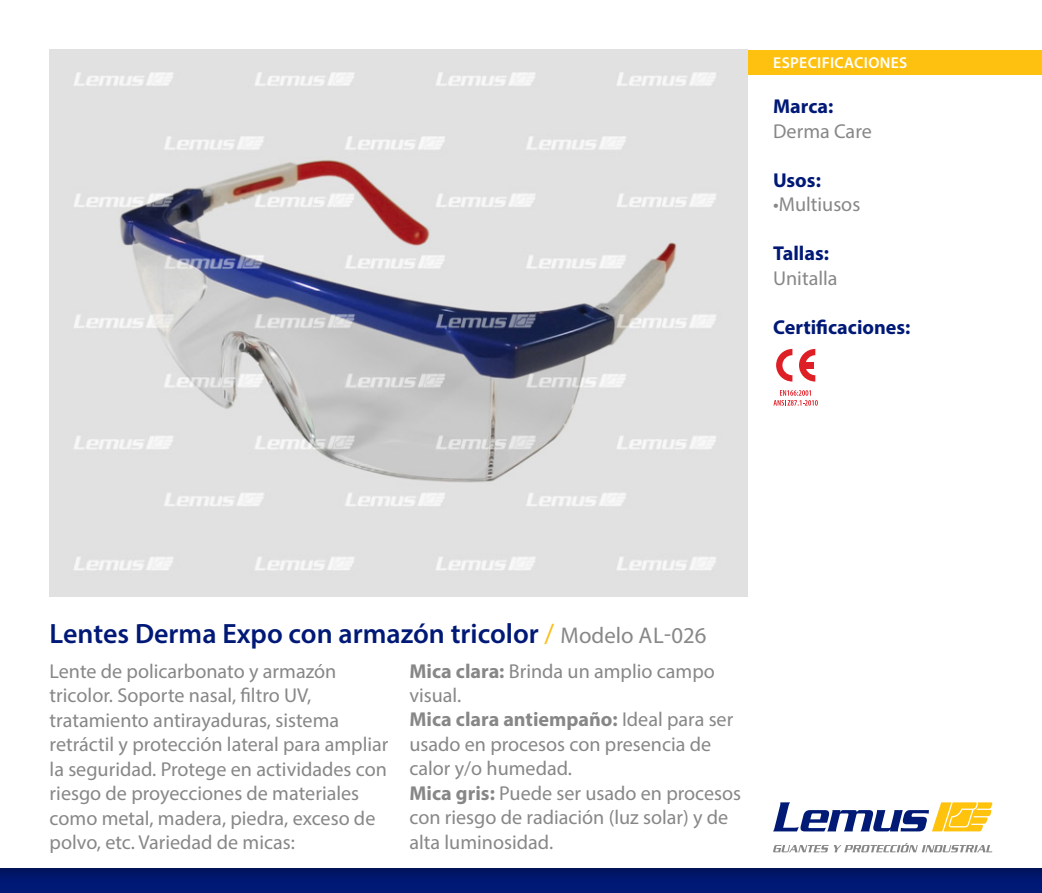
<style>
.page{position:relative;width:1042px;height:893px;background:#fff}
.page>*{position:absolute;margin:0;border:0;box-sizing:border-box;transform-origin:0 0}
.t1{font:600 28px "Myriad Pro";color:#001976}
.t2{font:20.12px/24.5px "Myriad Pro";color:#878787}
.t3{font:700 20.12px "Myriad Pro";color:#001976}
.t4{font:600 15.75px "Myriad Pro";letter-spacing:.02em;color:#fff}
.s1{font-weight:400;color:#fabe19}
.s2{font-weight:400;font-size:22.75px;color:#878787}
.s3{font-weight:700}
</style>
<div class="page">
<img style="left:50px;top:50px;width:697px;height:546px">
<img style="left:0;top:868px;width:1042px;height:25px">
<div style="left:748px;top:50px;width:294px;height:24px;background:#ffc10f"></div>
<svg style="left:773px;top:802px;width:219px;height:29px"></svg>
<svg style="left:773px;top:843px;width:219px;height:9px"></svg>
<svg style="left:776px;top:349px;width:16px;height:33px"></svg>
<svg style="left:799px;top:349px;width:16px;height:33px"></svg>
<div style="left:803px;top:362px;width:11px;height:6px;background:#de1f26"></div>
<svg style="left:773px;top:390px;width:45px;height:16px"></svg>
<p class="t4" style="left:773px;top:53px;width:136px">ESPECIFICACIONES</p>
<p class="t3" style="left:773px;top:93px;width:62px">Marca:</p>
<p class="t2" style="left:773px;top:118px;width:100px">Derma Care</p>
<p class="t3" style="left:773px;top:167px;width:49px">Usos:</p>
<p class="t2" style="left:773px;top:192px;width:89px">•Multiusos</p>
<p class="t3" style="left:773px;top:240px;width:57px">Tallas:</p>
<p class="t2" style="left:773px;top:265px;width:66px">Unitalla</p>
<p class="t3" style="left:773px;top:314px;width:139px">Certificaciones:</p>
<h1 class="t1" style="left:50px;top:616px;width:658px">Lentes Derma Expo con armazón tricolor <span class="s1">/</span> <span class="s2">Modelo AL-026</span></h1>
<p class="t2" style="left:50px;top:658px;width:340px">Lente de policarbonato y armazón tricolor. Soporte nasal, filtro UV, tratamiento antirayaduras, sistema retráctil y protección lateral para ampliar la seguridad. Protege en actividades con riesgo de proyecciones de materiales como metal, madera, piedra, exceso de polvo, etc. Variedad de micas:</p>
<p class="t2" style="left:409px;top:658px;width:333px"><span class="s3">Mica clara:</span> Brinda un amplio campo visual.<br><span class="s3">Mica clara antiempaño:</span> Ideal para ser usado en procesos con presencia de calor y/o humedad.<br><span class="s3">Mica gris:</span> Puede ser usado en procesos con riesgo de radiación (luz solar) y de alta luminosidad.</p>
</div>
